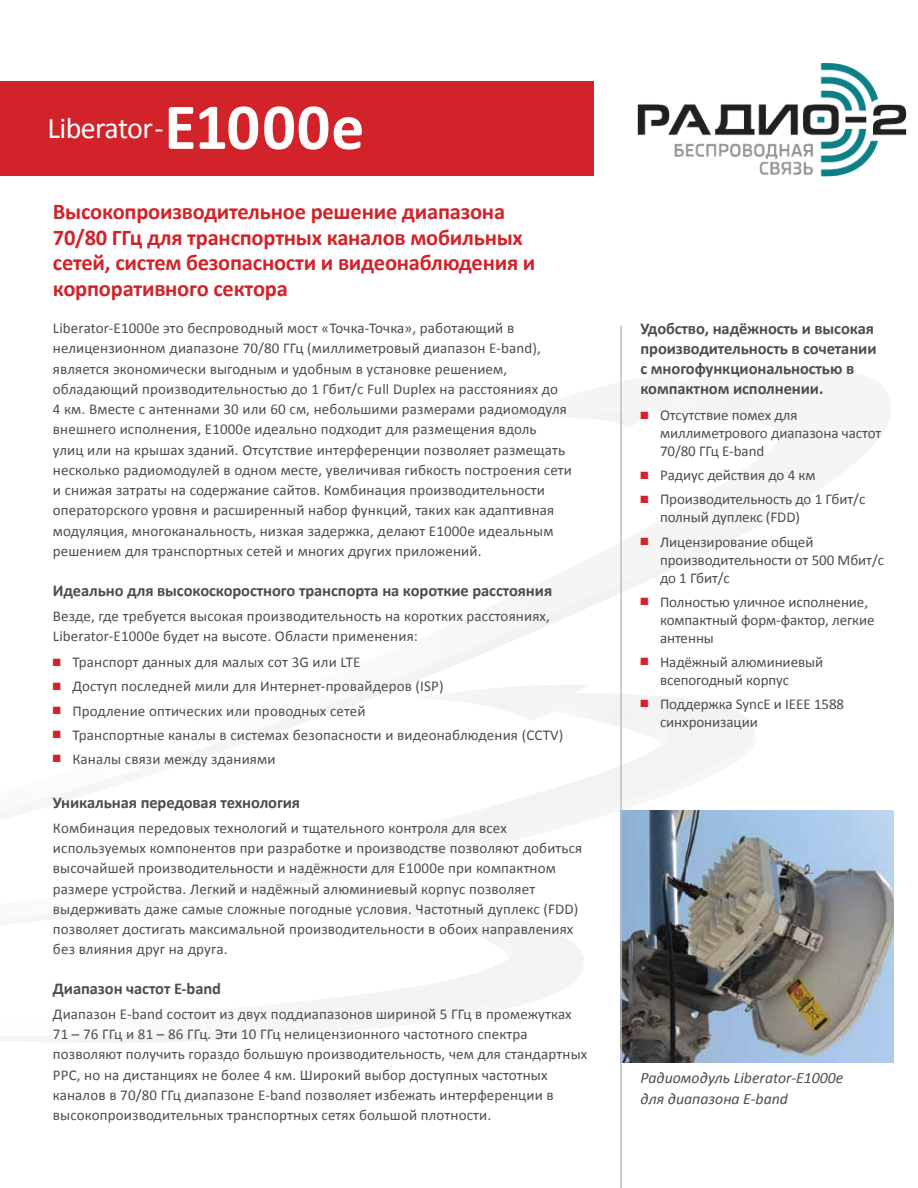
<style>
.page{position:relative;width:918px;height:1188px;background:#fff}
.page>*{position:absolute;margin:0;border:0;box-sizing:border-box;transform-origin:0 0}
.t1{font:30px "Calibri";letter-spacing:-.02em;color:#fff}
.t2{font:700 22.5px/25.5px "Calibri";letter-spacing:-.01em;color:#d2232a}
.t3{font:700 16.5px/19.8px "Calibri";letter-spacing:-.005em;color:#4d4d4f}
.t4{font:italic 15.75px/21px "Calibri";color:#4d4d4f}
.t5{font:15px/20.2px "Calibri";letter-spacing:.01em;color:#4d4d4f}
.s1{font-weight:700;font-size:66px}
.s2{color:#d2232a}
</style>
<div class="page">
<div style="left:0;top:81px;width:594px;height:95px;background:#d2232a"></div>
<svg style="left:38px;top:1036px;width:234px;height:7px"></svg>
<svg style="left:101px;top:922px;width:482px;height:114px"></svg>
<svg style="left:99px;top:815px;width:479px;height:107px"></svg>
<svg style="left:136px;top:397px;width:758px;height:418px"></svg>
<img style="left:622px;top:810px;width:271px;height:253px">
<hr style="left:620px;top:326px;width:2px;height:862px;background:#bcbec0">
<img style="left:638px;top:63px;width:268px;height:114px">
<h1 class="t1" style="left:48px;top:109px;width:318px">Liberator-<span class="s1">E1000e</span></h1>
<h2 class="t2" style="left:53px;top:199px;width:484px">Высокопроизводительное решение диапазона 70/80 ГГц для транспортных каналов мобильных сетей, систем безопасности и видеонаблюдения и корпоративного сектора</h2>
<p class="t5" style="left:53px;top:318px;width:521px">Liberator-E1000e это беспроводный мост «Точка-Точка», работающий в нелицензионном диапазоне 70/80 ГГц (миллиметровый диапазон E-band), является экономически выгодным и удобным в установке решением, обладающий производительностью до 1 Гбит/с Full Duplex на расстояниях до<br>4 км. Вместе с антеннами 30 или 60 см, небольшими размерами радиомодуля внешнего исполнения, Е1000е идеально подходит для размещения вдоль<br>улиц или на крышах зданий. Отсутствие интерференции позволяет размещать несколько радиомодулей в одном месте, увеличивая гибкость построения сети и снижая затраты на содержание сайтов. Комбинация производительности операторского уровня и расширенный набор функций, таких как адаптивная модуляция, многоканальность, низкая задержка, делают Е1000е идеальным решением для транспортных сетей и многих других приложений.</p>
<p class="t3" style="left:53px;top:581px;width:501px">Идеально для высокоскоростного транспорта на короткие расстояния</p>
<p class="t5" style="left:53px;top:605px;width:499px">Везде, где требуется высокая производительность на коротких расстояниях,<br>Liberator-E1000e будет на высоте. Области применения:</p>
<p class="t5" style="left:53px;top:652px;width:309px"><span class="s2">■</span> Транспорт данных для малых сот 3G или LTE</p>
<p class="t5" style="left:53px;top:676px;width:392px"><span class="s2">■</span> Доступ последней мили для Интернет-провайдеров (ISP)</p>
<p class="t5" style="left:53px;top:701px;width:314px"><span class="s2">■</span> Продление оптических или проводных сетей</p>
<p class="t5" style="left:53px;top:725px;width:512px"><span class="s2">■</span> Транспортные каналы в системах безопасности и видеонаблюдения (CCTV)</p>
<p class="t5" style="left:53px;top:749px;width:224px"><span class="s2">■</span> Каналы связи между зданиями</p>
<p class="t3" style="left:53px;top:793px;width:249px">Уникальная передовая технология</p>
<p class="t5" style="left:53px;top:818px;width:531px">Комбинация передовых технологий и тщательного контроля для всех используемых компонентов при разработке и производстве позволяют добиться высочайшей производительности и надёжности для Е1000е при компактном размере устройства. Легкий и надёжный алюминиевый корпус позволяет выдерживать даже самые сложные погодные условия. Частотный дуплекс (FDD) позволяет достигать максимальной производительности в обоих направлениях без влияния друг на друга.</p>
<p class="t3" style="left:53px;top:979px;width:170px">Диапазон частот E-band</p>
<p class="t5" style="left:53px;top:1004px;width:536px">Диапазон E-band состоит из двух поддиапазонов шириной 5 ГГц в промежутках 71 – 76 ГГц и 81 – 86 ГГц. Эти 10 ГГц нелицензионного частотного спектра позволяют получить гораздо большую производительность, чем для стандартных РРС, но на дистанциях не более 4 км. Широкий выбор доступных частотных каналов в 70/80 ГГц диапазоне Е-band позволяет избежать интерференции в высокопроизводительных транспортных сетях большой плотности.</p>
<p class="t3" style="left:640px;top:319px;width:238px">Удобство, надёжность и высокая производительность в сочетании с многофункциональностью в компактном исполнении.</p>
<p class="t5" style="left:660px;top:406px;width:223px;line-height:18px;text-indent:-20px"><span class="s2">■</span> Отсутствие помех для миллиметрового диапазона частот<br>70/80 ГГц E-band</p>
<p class="t5" style="left:640px;top:465px;width:177px"><span class="s2">■</span> Радиус действия до 4 км</p>
<p class="t5" style="left:660px;top:491px;width:207px;line-height:18px;text-indent:-20px"><span class="s2">■</span> Производительность до 1 Гбит/с полный дуплекс (FDD)</p>
<p class="t5" style="left:660px;top:533px;width:226px;line-height:18px;text-indent:-20px"><span class="s2">■</span> Лицензирование общей производительности от 500 Мбит/с до 1 Гбит/с</p>
<p class="t5" style="left:660px;top:593px;width:216px;line-height:18px;text-indent:-20px"><span class="s2">■</span> Полностью уличное исполнение, компактный форм-фактор, легкие антенны</p>
<p class="t5" style="left:660px;top:653px;width:165px;line-height:18px;text-indent:-20px"><span class="s2">■</span> Надёжный алюминиевый всепогодный корпус</p>
<p class="t5" style="left:660px;top:695px;width:186px;line-height:18px;text-indent:-20px"><span class="s2">■</span> Поддержка SyncE и IEEE 1588 синхронизации</p>
<p class="t4" style="left:640px;top:1066px;width:204px">Радиомодуль Liberator-E1000e для диапазона E-band</p>
</div>
